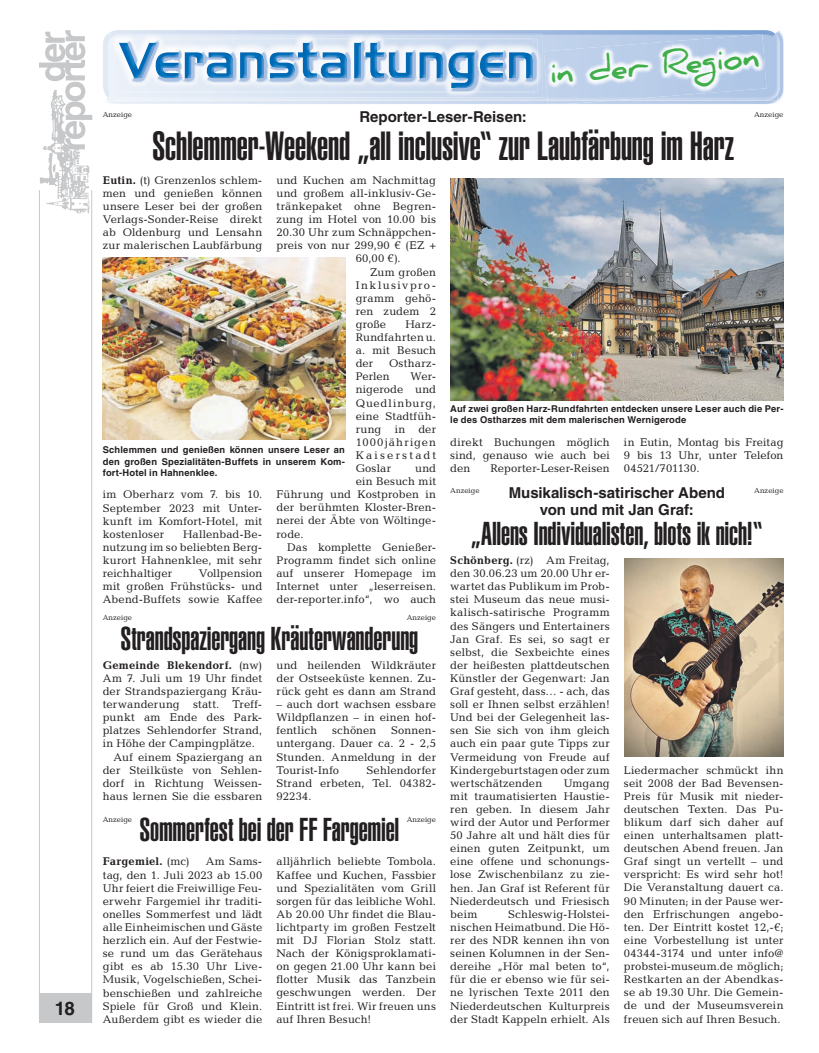
<style>
.page{position:relative;width:819px;height:1053px;background:#fff}
.page>*{position:absolute;margin:0;border:0;box-sizing:border-box;transform-origin:0 0}
.t1{font:40px "Helvetica LT Std Ultra Comp";letter-spacing:-.005em;color:#231f20}
.t2{font:32.5px "Helvetica LT Std Ultra Comp";letter-spacing:-.005em;color:#231f20}
.t3{font:700 31.12px "Daniel";color:#40ae49}
.t4{font:700 18.75px "Helvetica LT Std";color:#231f20}
.t5{font:700 15px/16.2px "Helvetica LT Std";color:#231f20;text-align:center}
.t6{font:11.25px/13.1px "Candida Std";letter-spacing:.015em;color:#231f20;text-align:justify}
.t7{font:700 11.25px "Candida Std";letter-spacing:.015em;color:#231f20}
.t8{font:11.25px "Candida Std";letter-spacing:.13em;color:#231f20}
.t9{font:700 9.38px/11.2px "Helvetica LT Std";letter-spacing:.015em;color:#231f20;text-align:justify}
.t10{font:7.5px "Candida Std";color:#231f20}
.s1{font-weight:700}
.s2{font-weight:400}
</style>
<div class="page">
<div style="left:39px;top:993px;width:53px;height:29px;background:#c7c8ca"></div>
<hr style="left:91px;top:190px;width:1px;height:832px;background:#c7c8ca">
<hr style="left:39px;top:190px;width:1px;height:832px;background:#c7c8ca">
<img style="left:39px;top:149px;width:51px;height:65px">
<svg style="left:39px;top:30px;width:53px;height:119px"></svg>
<img style="left:107px;top:31px;width:676px;height:73px">
<img style="left:778px;top:39px;width:1px;height:53px">
<img style="left:103px;top:40px;width:1px;height:50px">
<img style="left:104px;top:37px;width:1px;height:56px">
<img style="left:105px;top:30px;width:672px;height:71px">
<img style="left:109px;top:33px;width:434px;height:65px">
<img style="left:125px;top:39px;width:408px;height:53px">
<img style="left:125px;top:43px;width:408px;height:45px">
<img style="left:547px;top:102px;width:63px;height:2px">
<img style="left:547px;top:101px;width:64px;height:1px">
<img style="left:543px;top:34px;width:223px;height:67px">
<img style="left:450px;top:178px;width:333px;height:222px">
<img style="left:103px;top:258px;width:242px;height:181px">
<img style="left:624px;top:558px;width:159px;height:198px">
<p class="t4" style="left:55px;top:996px;width:21px">18</p>
<p class="t3" style="left:548px;top:53px;width:212px;rotate:-4deg">in der Region</p>
<p class="t5" style="left:359px;top:109px;width:169px">Reporter-Leser-Reisen:</p>
<p class="t1" style="left:152px;top:123px;width:583px">Schlemmer-Weekend „all inclusive“ zur Laubfärbung im Harz</p>
<p class="t10" style="left:103px;top:110px;width:31px">Anzeige</p>
<p class="t10" style="left:754px;top:110px;width:31px">Anzeige</p>
<p class="t6" style="left:276px;top:173px;width:161px">und Kuchen am Nachmittag</p>
<p class="t6" style="left:276px;top:186px;width:161px">und großem all-inklusiv-Ge-</p>
<p class="t6" style="left:276px;top:200px;width:161px">tränkepaket ohne Begren-</p>
<p class="t6" style="left:276px;top:213px;width:161px">zung im Hotel von 10.00 bis</p>
<p class="t6" style="left:276px;top:226px;width:161px">20.30 Uhr zum Schnäppchen-</p>
<p class="t6" style="left:276px;top:239px;width:161px">preis von nur 299,90 € (EZ +</p>
<p class="t6" style="left:355px;top:252px;width:47px">60,00 €).</p>
<p class="t6" style="left:370px;top:265px;width:67px">Zum großen</p>
<p class="t8" style="left:355px;top:278px;width:82px">Inklusivpro-</p>
<p class="t6" style="left:355px;top:291px;width:82px">gramm gehö-</p>
<p class="t6" style="left:355px;top:304px;width:82px">ren zudem 2</p>
<p class="t6" style="left:355px;top:317px;width:32px">große</p>
<p class="t6" style="left:103px;top:173px;width:161px"><span class="s1">Eutin.</span> (t) Grenzenlos schlem&shy;men und genießen können unsere Leser bei der großen Verlags-Sonder-Reise direkt ab Oldenburg und Lensahn zur malerischen Laubfärbung</p>
<p class="t6" style="left:355px;top:317px;width:82px;text-indent:50px">Harz-Rundfahrten u. a. mit Besuch der</p>
<p class="t6" style="left:355px;top:357px;width:82px;text-indent:33px">Ostharz-<br>Perlen</p>
<p class="t6" style="left:355px;top:370px;width:82px;text-indent:55px">Wer&shy;nigerode und Quedlinburg, eine Stadtfüh&shy;rung in der 1000jährigen Kaiserstadt Goslar</p>
<p class="t9" style="left:103px;top:444px;width:244px">Schlemmen und genießen können unsere Leser an den großen Spezialitäten-Buffets in unserem Kom&shy;fort-Hotel in Hahnenklee.</p>
<p class="t6" style="left:415px;top:461px;width:22px">und</p>
<p class="t6" style="left:355px;top:475px;width:82px">ein Besuch mit</p>
<p class="t6" style="left:276px;top:488px;width:161px">Führung und Kostproben in</p>
<p class="t6" style="left:276px;top:501px;width:161px">der berühmten Kloster-Bren-</p>
<p class="t6" style="left:276px;top:514px;width:161px">nerei der Äbte von Wöltinge-</p>
<p class="t6" style="left:276px;top:527px;width:29px">rode.</p>
<p class="t6" style="left:287px;top:540px;width:150px">Das komplette Genießer-</p>
<p class="t6" style="left:276px;top:553px;width:161px">Programm findet sich online</p>
<p class="t6" style="left:276px;top:566px;width:161px">auf unserer Homepage im</p>
<p class="t6" style="left:276px;top:579px;width:161px">Internet unter „leserreisen.</p>
<p class="t6" style="left:276px;top:592px;width:161px">der-reporter.info“, wo auch</p>
<p class="t6" style="left:103px;top:488px;width:161px">im Oberharz vom 7. bis 10.<br>September 2023 mit Unter&shy;kunft im Komfort-Hotel, mit kostenloser</p>
<p class="t6" style="left:103px;top:527px;width:161px;text-indent:80px">Hallenbad-Be&shy;nutzung im so beliebten Berg&shy;kurort Hahnenklee, mit sehr reichhaltiger</p>
<p class="t6" style="left:103px;top:566px;width:161px;text-indent:96px">Vollpension mit großen Frühstücks- und Abend-Buffets sowie Kaffee</p>
<p class="t10" style="left:103px;top:613px;width:31px">Anzeige</p>
<p class="t10" style="left:407px;top:613px;width:31px">Anzeige</p>
<p class="t2" style="left:120px;top:620px;width:299px">Strandspaziergang Kräuterwanderung</p>
<p class="t7" style="left:103px;top:658px;width:161px">Gemeinde Blekendorf. <span class="s2">(nw)</span></p>
<p class="t6" style="left:103px;top:671px;width:161px">Am 7. Juli um 19 Uhr findet</p>
<p class="t6" style="left:103px;top:684px;width:161px">der Strandspaziergang Kräu-</p>
<p class="t6" style="left:103px;top:697px;width:161px">terwanderung statt. Treff-</p>
<p class="t6" style="left:103px;top:711px;width:161px">punkt am Ende des Park-</p>
<p class="t6" style="left:103px;top:724px;width:161px">platzes Sehlendorfer Strand,</p>
<p class="t6" style="left:103px;top:737px;width:154px">in Höhe der Campingplätze.</p>
<p class="t6" style="left:113px;top:750px;width:150px">Auf einem Spaziergang an</p>
<p class="t6" style="left:103px;top:763px;width:161px">der Steilküste von Sehlen-</p>
<p class="t6" style="left:103px;top:776px;width:161px">dorf in Richtung Weissen-</p>
<p class="t6" style="left:103px;top:789px;width:161px">haus lernen Sie die essbaren</p>
<p class="t6" style="left:276px;top:658px;width:161px">und heilenden Wildkräuter der Ostseeküste kennen. Zu&shy;rück geht es dann am Strand</p>
<p class="t6" style="left:276px;top:697px;width:161px">– auch dort wachsen essbare Wildpflanzen – in einen hof&shy;fentlich</p>
<p class="t6" style="left:276px;top:724px;width:161px;text-indent:115px">Sonnen&shy;untergang. Dauer ca. 2 - 2,5<br>Stunden. Anmeldung in der Tourist-Info</p>
<p class="t6" style="left:332px;top:724px;width:46px">schönen</p>
<p class="t6" style="left:276px;top:763px;width:161px;text-indent:90px">Sehlendorfer Strand erbeten, Tel. 04382- 92234.</p>
<p class="t2" style="left:139px;top:810px;width:261px">Sommerfest bei der FF Fargemiel</p>
<p class="t7" style="left:103px;top:855px;width:88px">Fargemiel. <span class="s2">(mc)</span></p>
<p class="t10" style="left:103px;top:815px;width:31px">Anzeige</p>
<p class="t10" style="left:407px;top:815px;width:31px">Anzeige</p>
<p class="t6" style="left:103px;top:855px;width:161px;text-indent:103px">Am Sams&shy;tag, den 1. Juli 2023 ab 15.00<br>Uhr feiert die Freiwillige Feu&shy;erwehr Fargemiel ihr traditi&shy;onelles Sommerfest und lädt alle Einheimischen und Gäste herzlich ein. Auf der Festwie&shy;se rund um das Gerätehaus gibt es ab 15.30 Uhr Live-Musik, Vogelschießen, Schei&shy;benschießen und zahlreiche Spiele für Groß und Klein.<br>Außerdem gibt es wieder die</p>
<p class="t6" style="left:276px;top:855px;width:161px">alljährlich beliebte Tombola.<br>Kaffee und Kuchen, Fassbier und Spezialitäten vom Grill sorgen für das leibliche Wohl.<br>Ab 20.00 Uhr findet die Blau&shy;lichtparty im großen Festzelt mit DJ Florian Stolz statt.<br>Nach der Königsproklamati&shy;on gegen 21.00 Uhr kann bei flotter Musik das Tanzbein geschwungen werden. Der Eintritt ist frei. Wir freuen uns auf Ihren Besuch!</p>
<p class="t9" style="left:450px;top:402px;width:335px">Auf zwei großen Harz-Rundfahrten entdecken unsere Leser auch die Per&shy;le des Ostharzes mit dem malerischen Wernigerode</p>
<p class="t6" style="left:450px;top:435px;width:161px">direkt Buchungen möglich sind, genauso wie auch bei den</p>
<p class="t6" style="left:624px;top:435px;width:161px">in Eutin, Montag bis Freitag 9 bis 13 Uhr, unter Telefon 04521/701130.</p>
<p class="t5" style="left:508px;top:484px;width:218px">Musikalisch-satirischer Abend von und mit Jan Graf:</p>
<p class="t2" style="left:470px;top:514px;width:294px">„Allens Individualisten, blots ik nich!“</p>
<p class="t6" style="left:450px;top:553px;width:161px"><span class="s1">Schönberg.</span> (rz) Am Freitag, den 30.06.23 um 20.00 Uhr er&shy;wartet das Publikum im Prob&shy;stei Museum das neue musi&shy;kalisch-satirische Programm des Sängers und Entertainers Jan Graf. Es sei, so sagt er selbst, die Sexbeichte eines der heißesten plattdeutschen Künstler der Gegenwart: Jan Graf gesteht, dass… - ach, das soll er Ihnen selbst erzählen!<br>Und bei der Gelegenheit las&shy;sen Sie sich von ihm gleich auch ein paar gute Tipps zur Vermeidung von Freude auf Kindergeburtstagen oder zum wertschätzenden</p>
<p class="t6" style="left:490px;top:462px;width:121px">Reporter-Leser-Reisen</p>
<p class="t10" style="left:450px;top:486px;width:31px">Anzeige</p>
<p class="t10" style="left:754px;top:486px;width:31px">Anzeige</p>
<p class="t6" style="left:624px;top:763px;width:161px">Liedermacher schmückt ihn seit 2008 der Bad Bevensen-Preis für Musik mit nieder&shy;deutschen Texten. Das Pu&shy;blikum darf sich daher auf einen unterhaltsamen platt&shy;deutschen Abend freuen. Jan Graf singt un vertellt – und verspricht: Es wird sehr hot!<br>Die Veranstaltung dauert ca.<br>90 Minuten; in der Pause wer&shy;den Erfrischungen angebo&shy;ten. Der Eintritt kostet 12,-€; eine Vorbestellung ist unter 04344-3174 und unter info@ probstei-museum.de möglich; Restkarten an der Abendkas&shy;se ab 19.30 Uhr. Die Gemein&shy;de und der Museumsverein freuen sich auf Ihren Besuch.</p>
<p class="t6" style="left:450px;top:776px;width:161px;text-indent:114px">Umgang mit traumatisierten Haustie&shy;ren geben. In diesem Jahr wird der Autor und Performer 50 Jahre alt und hält dies für einen guten Zeitpunkt, um eine offene und schonungs&shy;lose Zwischenbilanz zu zie&shy;hen. Jan Graf ist Referent für Niederdeutsch und Friesisch beim</p>
<p class="t6" style="left:450px;top:907px;width:161px;text-indent:58px">Schleswig-Holstei&shy;nischen Heimatbund. Die Hö&shy;rer des NDR kennen ihn von seinen Kolumnen in der Sen&shy;dereihe „Hör mal beten to“, für die er ebenso wie für sei&shy;ne lyrischen Texte 2011 den Niederdeutschen Kulturpreis der Stadt Kappeln erhielt. Als</p>
</div>
